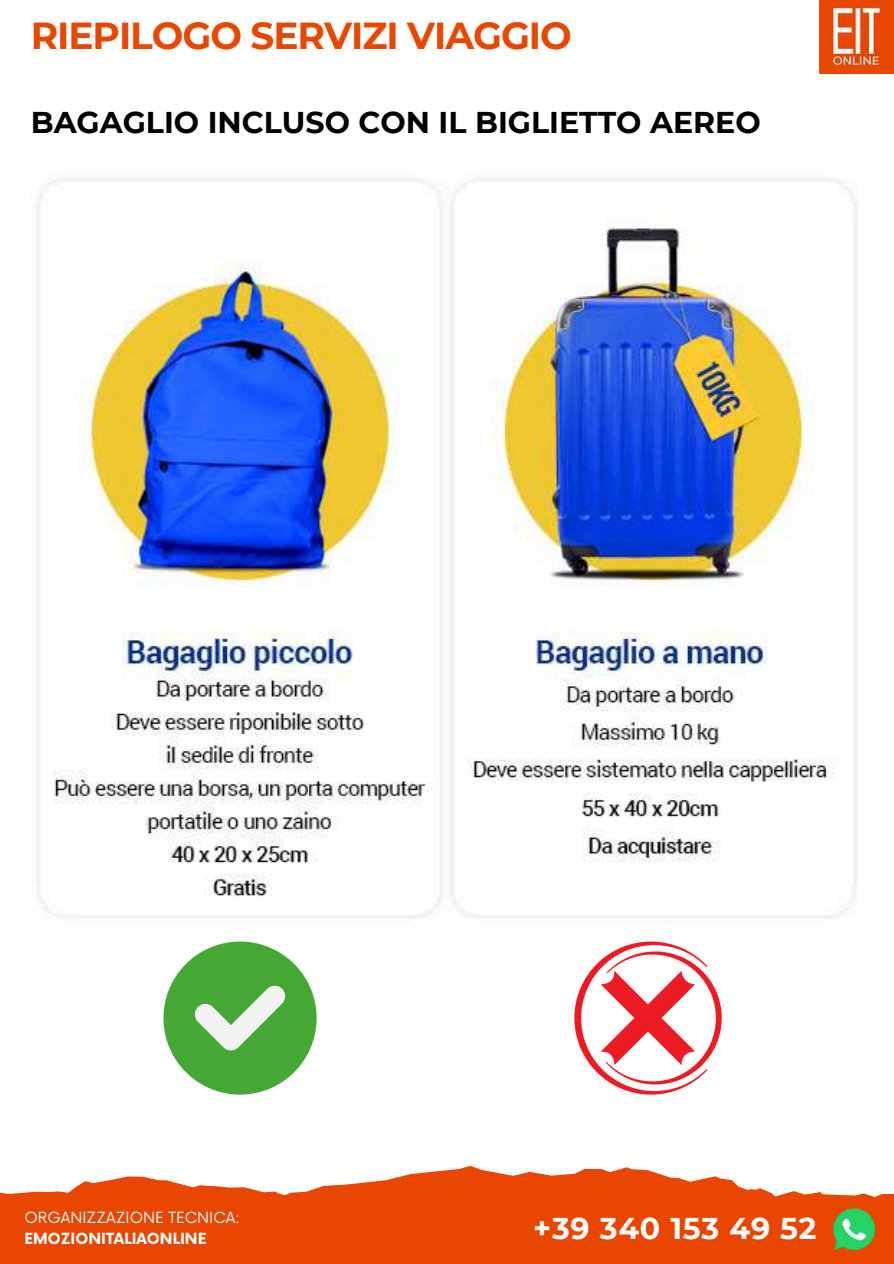
<style>
.page{position:relative;width:894px;height:1264px;background:#fff}
.page>*{position:absolute;margin:0;border:0;box-sizing:border-box;transform-origin:0 0}
.t1{font:700 37.5px "Montserrat";letter-spacing:-.03em;color:#e84700}
.t2{font:700 30px "Montserrat";color:#000}
.t3{font:700 30px "Montserrat";letter-spacing:.025em;color:#fff}
.t4{font:15px "Now";color:#fff}
.t5{font:700 15px "Now";color:#fff}
</style>
<div class="page">
<img style="left:36px;top:177px;width:820px;height:742px">
<img style="left:819px;top:0;width:73px;height:73px">
<svg style="left:0;top:1165px;width:893px;height:98px;fill:#e84601"></svg>
<img style="left:832px;top:1207px;width:42px;height:42px">
<svg style="left:163px;top:941px;width:153px;height:153px"></svg>
<svg style="left:574px;top:941px;width:147px;height:153px"></svg>
<p class="t1" style="left:31px;top:12px;width:542px">RIEPILOGO SERVIZI VIAGGIO</p>
<p class="t2" style="left:31px;top:104px;width:731px">BAGAGLIO INCLUSO CON IL BIGLIETTO AEREO</p>
<p class="t4" style="left:25px;top:1209px;width:217px">ORGANIZZAZIONE TECNICA:</p>
<p class="t5" style="left:25px;top:1229px;width:183px">EMOZIONITALIAONLINE</p>
<p class="t3" style="left:533px;top:1209px;width:285px">+39 340 153 49 52</p>
</div>
